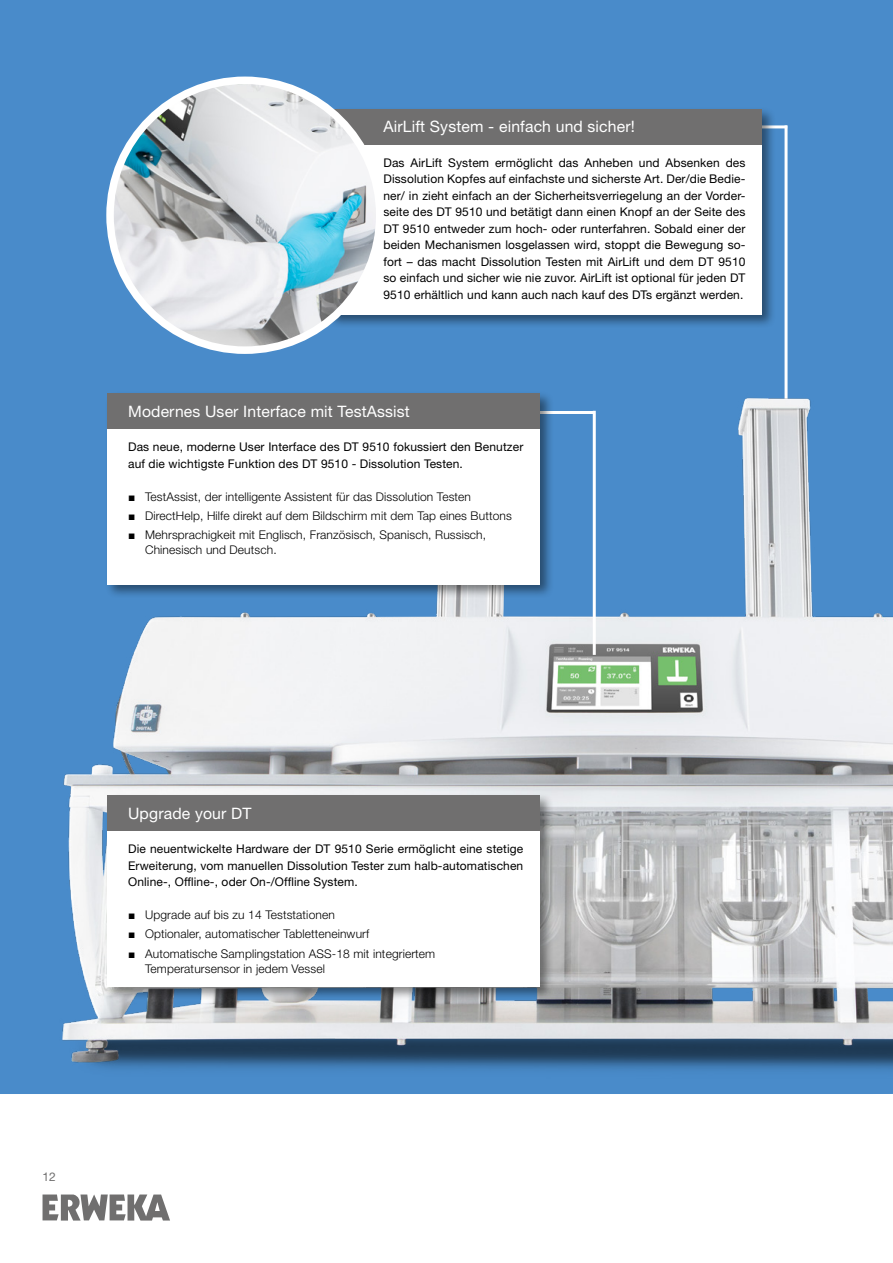
<style>
.page{position:relative;width:893px;height:1263px;background:#fff}
.page>*{position:absolute;margin:0;border:0;box-sizing:border-box;transform-origin:0 0}
.t1{font:15.75px "Helvetica Neue LT Std";letter-spacing:.01em;color:#fff}
.t2{font:12px/16.5px "Helvetica Neue LT Std";letter-spacing:.01em;color:#000;text-align:justify}
.t3{font:300 12px/15px "Helvetica Neue LT Std";letter-spacing:.01em;color:#000}
.t4{font:12px "Helvetica Neue LT Std";color:#706f6f}
.s1{font-family:"Times New Roman";font-weight:400}
</style>
<div class="page">
<svg style="left:43px;top:1194px;width:127px;height:26px"></svg>
<div style="left:0;top:0;width:893px;height:1094px;background:#498bca"></div>
<hr style="left:784px;top:125px;width:3px;height:491px;background:#fff">
<hr style="left:714px;top:125px;width:73px;height:3px;background:#fff">
<img style="left:55px;top:365px;width:838px;height:729px">
<hr style="left:593px;top:411px;width:3px;height:244px;background:#fff">
<div style="left:104px;top:792px;width:450px;height:209px;background:#000;opacity:.45"></div>
<div style="left:107px;top:795px;width:432px;height:191px;background:#fff"></div>
<div style="left:107px;top:795px;width:432px;height:35px;background:#706f6f"></div>
<div style="left:104px;top:391px;width:450px;height:208px;background:#000;opacity:.45"></div>
<div style="left:107px;top:393px;width:432px;height:192px;background:#fff"></div>
<div style="left:107px;top:393px;width:432px;height:35px;background:#706f6f"></div>
<div style="left:326px;top:106px;width:450px;height:223px;background:#000;opacity:.45"></div>
<div style="left:329px;top:109px;width:432px;height:206px;background:#fff"></div>
<div style="left:329px;top:109px;width:432px;height:35px;background:#706f6f"></div>
<img style="left:110px;top:81px;width:270px;height:267px">
<div style="left:106px;top:77px;width:277px;height:277px;border:8px solid #fff;border-radius:50%"></div>
<h1 class="t1" style="left:383px;top:117px;width:253px">AirLift System - einfach und sicher!</h1>
<p class="t2" style="left:383px;top:154px;width:364px">Das AirLift System ermöglicht das Anheben und Absenken des Dissolution Kopfes auf einfachste und sicherste Art. Der/die Bedie&shy;ner/ in zieht einfach an der Sicherheitsverriegelung an der Vorder&shy;seite des DT 9510 und betätigt dann einen Knopf an der Seite des DT 9510 entweder zum hoch- oder runterfahren. Sobald einer der beiden Mechanismen losgelassen wird, stoppt die Bewegung so&shy;fort – das macht Dissolution Testen mit AirLift und dem DT 9510 so einfach und sicher wie nie zuvor. AirLift ist optional für jeden DT 9510 erhältlich und kann auch nach kauf des DTs ergänzt werden.</p>
<h1 class="t1" style="left:128px;top:402px;width:283px">Modernes User Interface mit TestAssist</h1>
<p class="t2" style="left:128px;top:439px;width:397px">Das neue, moderne User Interface des DT 9510 fokussiert den Benutzer auf die wichtigste Funktion des DT 9510 - Dissolution Testen.</p>
<p class="t3" style="left:128px;top:489px;width:344px"><span class="s1">■</span> TestAssist, der intelligente Assistent für das Dissolution Testen</p>
<p class="t3" style="left:128px;top:508px;width:385px"><span class="s1">■</span> DirectHelp, Hilfe direkt auf dem Bildschirm mit dem Tap eines Buttons</p>
<p class="t3" style="left:145px;top:527px;width:343px;text-indent:-17px"><span class="s1">■</span> Mehrsprachigkeit mit Englisch, Französisch, Spanisch, Russisch,<br>Chinesisch und Deutsch.</p>
<h1 class="t1" style="left:128px;top:804px;width:125px">Upgrade your DT</h1>
<p class="t2" style="left:128px;top:840px;width:397px">Die neuentwickelte Hardware der DT 9510 Serie ermöglicht eine stetige Erweiterung, vom manuellen Dissolution Tester zum halb-automatischen Online-, Offline-, oder On-/Offline System.</p>
<p class="t3" style="left:128px;top:907px;width:208px"><span class="s1">■</span> Upgrade auf bis zu 14 Teststationen</p>
<p class="t3" style="left:128px;top:926px;width:243px"><span class="s1">■</span> Optionaler, automatischer Tabletteneinwurf</p>
<p class="t3" style="left:145px;top:946px;width:292px;text-indent:-17px"><span class="s1">■</span> Automatische Samplingstation ASS-18 mit integriertem<br>Temperatursensor in jedem Vessel</p>
<p class="t4" style="left:43px;top:1169px;width:15px">12</p>
</div>
